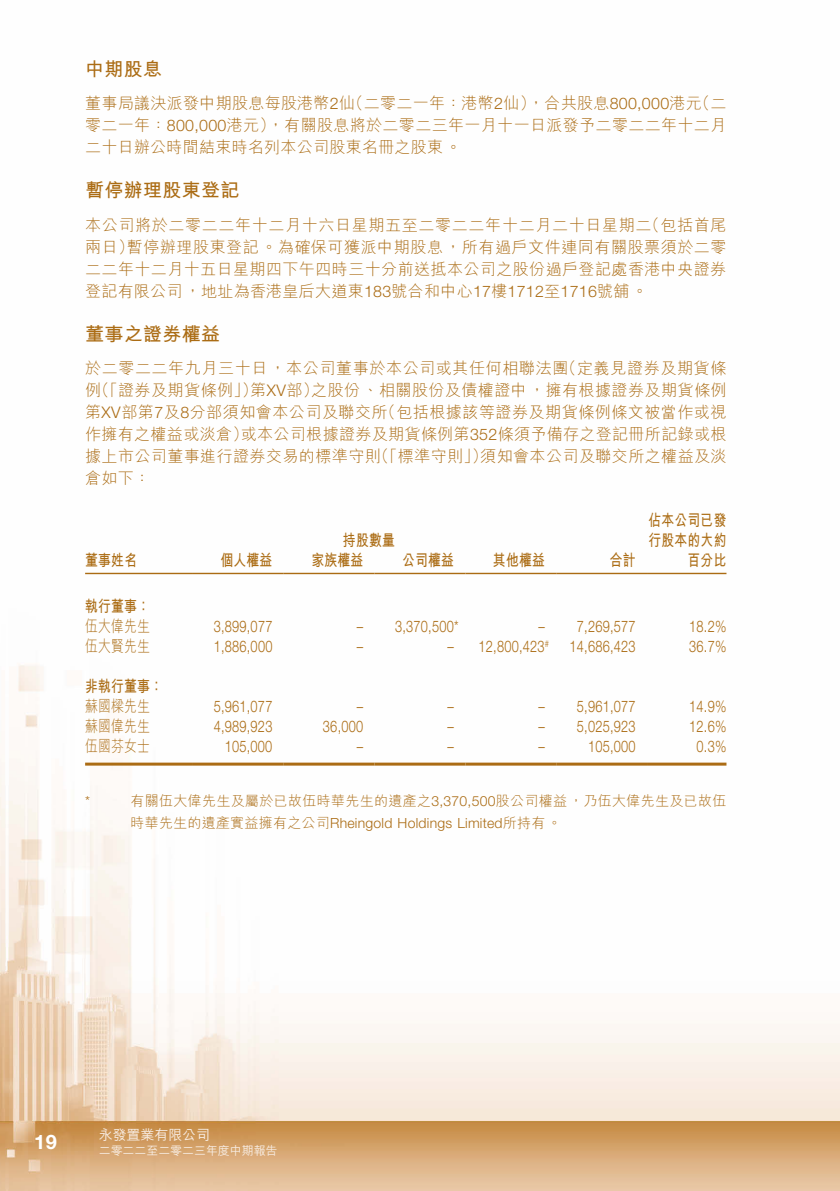
<style>
.page{position:relative;width:840px;height:1191px;background:#fff}
.page>*{position:absolute;margin:0;border:0;box-sizing:border-box;transform-origin:0 0}
.t1{font:700 20px "Helvetica Neue LT Std";color:#fff}
.t2{font:700 19px "M Hei HK";letter-spacing:.015em;color:#ab6c14}
.t3{font:300 16px/22px "M Hei HK";letter-spacing:.025em;color:#ab6c14}
.t4{font:300 16px "Helvetica Neue LT Std";letter-spacing:.015em;color:#ab6c14;scale:.8 1}
.t5{font:700 16px/20px "M Hei HK";letter-spacing:.015em;color:#ab6c14;text-align:right;scale:.8 1}
.t6{font:300 16px "M Hei HK";letter-spacing:.025em;color:#ab6c14;scale:.8 1}
.t7{font:300 14px "M Hei HK";letter-spacing:.02em;color:#ab6c14}
.t8{font:300 14px "Helvetica Neue LT Std";letter-spacing:.015em;color:#ab6c14}
.t9{font:500 14px "M Hei HK";letter-spacing:-.015em;color:#f8ede4}
.t10{font:500 12px "M Hei HK";letter-spacing:-.015em;color:#f8ede4}
.s1{font-family:"Helvetica Neue LT Std"}
.s2{font-family:"M Hei HK"}
</style>
<div class="page">
<img style="left:0;top:572px;width:839px;height:619px">
<hr style="left:85px;top:573px;width:108px;height:1px;background:#ab6c14">
<hr style="left:193px;top:573px;width:90px;height:1px;background:#ab6c14">
<hr style="left:283px;top:573px;width:91px;height:1px;background:#ab6c14">
<hr style="left:374px;top:573px;width:91px;height:1px;background:#ab6c14">
<hr style="left:465px;top:573px;width:91px;height:1px;background:#ab6c14">
<hr style="left:556px;top:573px;width:90px;height:1px;background:#ab6c14">
<hr style="left:646px;top:573px;width:80px;height:1px;background:#ab6c14">
<hr style="left:85px;top:762px;width:108px;height:3px;background:#ab6c14">
<hr style="left:193px;top:762px;width:90px;height:3px;background:#ab6c14">
<hr style="left:283px;top:762px;width:91px;height:3px;background:#ab6c14">
<hr style="left:374px;top:762px;width:91px;height:3px;background:#ab6c14">
<hr style="left:465px;top:762px;width:91px;height:3px;background:#ab6c14">
<hr style="left:556px;top:762px;width:90px;height:3px;background:#ab6c14">
<hr style="left:646px;top:762px;width:80px;height:3px;background:#ab6c14">
<p class="t2" style="left:85px;top:55px;width:78px">中期股息</p>
<p class="t3" style="left:85px;top:92px;width:642px">董事局議決派發中期股息每股港幣 （仙<span class="s1">2</span> 二零二一年：港幣仙<span class="s1">2</span> ，）合共股息<span class="s1">800,000</span>港元<br>零二一年：<span class="s1">800,000</span>港元，）有關股息將於二零二三年一月十一日派發予二零二二年十二月二十日辦公時間結束時名列本公司股東名冊之股東。</p>
<p class="t2" style="left:85px;top:176px;width:156px">暫停辦理股東登記</p>
<p class="t3" style="left:643px;top:213px;width:84px">（包括首尾</p>
<p class="t3" style="left:693px;top:92px;width:34px">（二</p>
<p class="t3" style="left:127px;top:213px;width:601px;text-indent:-42px">本公司將於二零二二年十二月十六日星期五至二零二二年十二月二十日星期二<br>暫停辦理股東登記。為確保可獲派中期股息，所有過戶文件連同有關股票須於二零</p>
<p class="t3" style="left:85px;top:235px;width:642px">兩日）<br>二二年十二月十五日星期四下午四時三十分前送抵本公司之股份過戶登記處香港中央證券登記有限公司，地址為香港皇后大道東<span class="s1">183</span>號合和中心<span class="s1">17</span>樓<span class="s1">1712</span>至<span class="s1">1716</span>號舖。</p>
<p class="t2" style="left:85px;top:320px;width:136px">董事之證券權益</p>
<p class="t3" style="left:560px;top:356px;width:167px">（定義見證券及期貨條</p>
<p class="t3" style="left:311px;top:356px;width:416px;text-indent:-226px">於二零二二年九月三十日，本公司董事於本公司或其任何相聯法團<br>之股份、相關股份及債權證中，擁有根據證券及期貨條例</p>
<p class="t3" style="left:93px;top:378px;width:166px">（「證券及期貨條例」）</p>
<p class="t3" style="left:250px;top:378px;width:70px">第<span class="s1">XV</span>部）</p>
<p class="t3" style="left:85px;top:378px;width:17px">例</p>
<p class="t3" style="left:379px;top:400px;width:348px">（包括根據該等證券及期貨條例條文被當作或視</p>
<p class="t3" style="left:241px;top:400px;width:487px;text-indent:-156px">第<span class="s1">XV</span>部第 及<span class="s1">7 8</span>分部須知會本公司及聯交所<br>或本公司根據證券及期貨條例第<span class="s1">352</span>條須予備存之登記冊所記錄或根</p>
<p class="t3" style="left:85px;top:422px;width:165px">作擁有之權益或淡倉）</p>
<p class="t3" style="left:373px;top:444px;width:116px">（「標準守則」）</p>
<p class="t3" style="left:480px;top:444px;width:248px">須知會本公司及聯交所之權益及淡</p>
<p class="t3" style="left:85px;top:444px;width:297px">據上市公司董事進行證券交易的標準守則倉如下：</p>
<p class="t5" style="left:85px;top:549px;width:66px">董事姓名</p>
<p class="t5" style="left:85px;top:595px;width:83px">執行董事：</p>
<p class="t5" style="left:220px;top:549px;width:66px">個人權益</p>
<p class="t5" style="left:343px;top:529px;width:66px">持股數量</p>
<p class="t5" style="left:311px;top:549px;width:66px">家族權益</p>
<p class="t5" style="left:402px;top:549px;width:66px">公司權益</p>
<p class="t5" style="left:492px;top:549px;width:66px">其他權益</p>
<p class="t5" style="left:609px;top:549px;width:34px">合計</p>
<p class="t5" style="left:648px;top:509px;width:99px">佔本公司已發行股本的大約百分比</p>
<p class="t6" style="left:85px;top:615px;width:83px">伍大偉先生</p>
<p class="t4" style="left:213px;top:616px;width:75px">3,899,077</p>
<p class="t4" style="left:356px;top:616px;width:9px">–</p>
<p class="t4" style="left:395px;top:616px;width:81px">3,370,500*</p>
<p class="t4" style="left:538px;top:616px;width:10px">–</p>
<p class="t4" style="left:576px;top:616px;width:75px">7,269,577</p>
<p class="t4" style="left:689px;top:616px;width:48px">18.2%</p>
<p class="t6" style="left:85px;top:635px;width:83px">伍大賢先生</p>
<p class="t5" style="left:85px;top:675px;width:99px">非執行董事：</p>
<p class="t4" style="left:213px;top:636px;width:75px">1,886,000</p>
<p class="t4" style="left:356px;top:636px;width:9px">–</p>
<p class="t4" style="left:447px;top:636px;width:9px">–</p>
<p class="t4" style="left:478px;top:636px;width:89px">12,800,423<sup>#</sup></p>
<p class="t4" style="left:569px;top:636px;width:84px">14,686,423</p>
<p class="t4" style="left:689px;top:636px;width:48px">36.7%</p>
<p class="t6" style="left:85px;top:695px;width:83px">蘇國樑先生</p>
<p class="t4" style="left:213px;top:696px;width:75px">5,961,077</p>
<p class="t4" style="left:356px;top:696px;width:9px">–</p>
<p class="t4" style="left:447px;top:696px;width:9px">–</p>
<p class="t4" style="left:538px;top:696px;width:10px">–</p>
<p class="t4" style="left:576px;top:696px;width:75px">5,961,077</p>
<p class="t4" style="left:689px;top:696px;width:48px">14.9%</p>
<p class="t6" style="left:85px;top:715px;width:83px">蘇國偉先生</p>
<p class="t4" style="left:213px;top:716px;width:75px">4,989,923</p>
<p class="t4" style="left:323px;top:716px;width:52px">36,000</p>
<p class="t4" style="left:447px;top:716px;width:9px">–</p>
<p class="t4" style="left:538px;top:716px;width:10px">–</p>
<p class="t4" style="left:576px;top:716px;width:75px">5,025,923</p>
<p class="t4" style="left:689px;top:716px;width:48px">12.6%</p>
<p class="t6" style="left:85px;top:735px;width:83px">伍國芬女士</p>
<p class="t4" style="left:225px;top:736px;width:61px">105,000</p>
<p class="t4" style="left:356px;top:736px;width:9px">–</p>
<p class="t4" style="left:447px;top:736px;width:9px">–</p>
<p class="t4" style="left:538px;top:736px;width:10px">–</p>
<p class="t4" style="left:587px;top:736px;width:61px">105,000</p>
<p class="t4" style="left:696px;top:736px;width:39px">0.3%</p>
<p class="t8" style="left:85px;top:792px;width:6px">*</p>
<p class="t7" style="left:130px;top:790px;width:597px">有關伍大偉先生及屬於已故伍時華先生的遺產之<span class="s1">3,370,500</span>股公司權益，乃伍大偉先生及已故伍</p>
<p class="t8" style="left:130px;top:814px;width:432px"><span class="s2">時華先生的遺產實益擁有之公司</span>Rheingold Holdings Limited<span class="s2">所持有。</span></p>
<p class="t1" style="left:34px;top:1129px;width:24px">19</p>
<p class="t9" style="left:99px;top:1125px;width:113px">永發置業有限公司</p>
<p class="t10" style="left:99px;top:1141px;width:180px">二零二二至二零二三年度中期報告</p>
</div>
